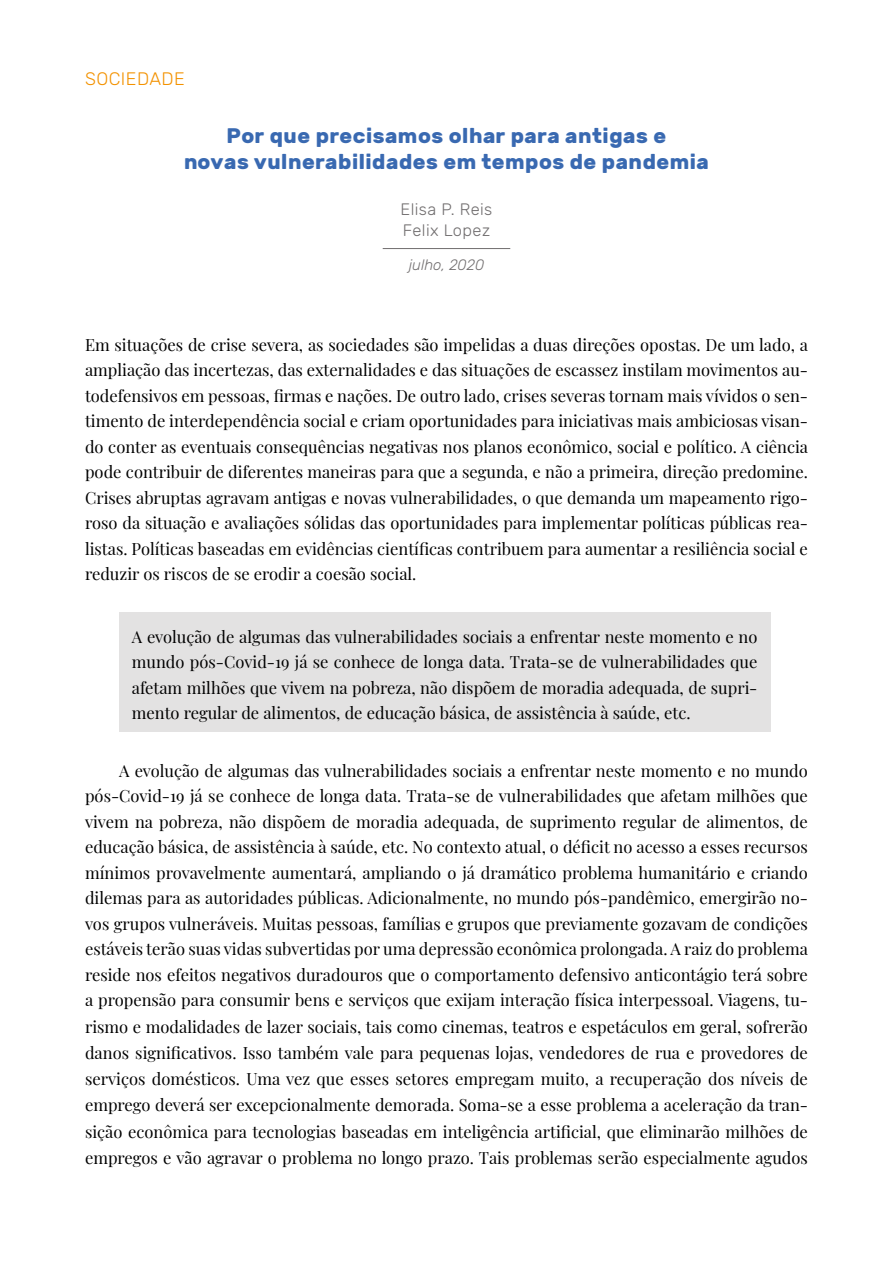
<style>
.page{position:relative;width:893px;height:1263px;background:#fff}
.page>*{position:absolute;margin:0;border:0;box-sizing:border-box;transform-origin:0 0}
.t1{font:700 21px/25.5px "Rubik";letter-spacing:.025em;color:#3969b1;text-align:center}
.t2{font:300 18px "Rubik";letter-spacing:.025em;color:#f39200}
.t3{font:16.5px/25.8px "Playfair Display";color:#000;text-align:justify}
.t4{font:300 16.5px/21px "Rubik";letter-spacing:.025em;color:#716e6f}
.t5{font:italic 300 15px "Rubik";color:#716e6f}
</style>
<div class="page">
<div style="left:119px;top:612px;width:651px;height:120px;background:#e3e2e2"></div>
<hr style="left:383px;top:248px;width:127px;height:1px;background:#716e6f">
<p class="t2" style="left:85px;top:69px;width:101px">SOCIEDADE</p>
<p class="t1" style="left:184px;top:124px;width:526px">Por que precisamos olhar para antigas e<br>novas vulnerabilidades em tempos de pandemia</p>
<p class="t4" style="left:401px;top:200px;width:93px">Elisa P. Reis<br>Felix Lopez</p>
<p class="t5" style="left:409px;top:257px;width:77px">julho, 2020</p>
<p class="t3" style="left:85px;top:331px;width:725px">Em situações de crise severa, as sociedades são impelidas a duas direções opostas. De um lado, a ampliação das incertezas, das externalidades e das situações de escassez instilam movimentos au&shy;todefensivos em pessoas, firmas e nações. De outro lado, crises severas tornam mais vívidos o sen&shy;timento de interdependência social e criam oportunidades para iniciativas mais ambiciosas visan&shy;do conter as eventuais consequências negativas nos planos econômico, social e político. A ciência pode contribuir de diferentes maneiras para que a segunda, e não a primeira, direção predomine.<br>Crises abruptas agravam antigas e novas vulnerabilidades, o que demanda um mapeamento rigo&shy;roso da situação e avaliações sólidas das oportunidades para implementar políticas públicas rea&shy;listas. Políticas baseadas em evidências científicas contribuem para aumentar a resiliência social e reduzir os riscos de se erodir a coesão social.</p>
<p class="t3" style="left:132px;top:622px;width:627px">A evolução de algumas das vulnerabilidades sociais a enfrentar neste momento e no mundo pós-Covid-19 já se conhece de longa data. Trata-se de vulnerabilidades que afetam milhões que vivem na pobreza, não dispõem de moradia adequada, de supri&shy;mento regular de alimentos, de educação básica, de assistência à saúde, etc.</p>
<p class="t3" style="left:85px;top:756px;width:725px;text-indent:34px">A evolução de algumas das vulnerabilidades sociais a enfrentar neste momento e no mundo pós-Covid-19 já se conhece de longa data. Trata-se de vulnerabilidades que afetam milhões que vivem na pobreza, não dispõem de moradia adequada, de suprimento regular de alimentos, de educação básica, de assistência à saúde, etc. No contexto atual, o déficit no acesso a esses recursos mínimos provavelmente aumentará, ampliando o já dramático problema humanitário e criando dilemas para as autoridades públicas. Adicionalmente, no mundo pós-pandêmico, emergirão no&shy;vos grupos vulneráveis. Muitas pessoas, famílias e grupos que previamente gozavam de condições estáveis terão suas vidas subvertidas por uma depressão econômica prolongada. A raiz do problema reside nos efeitos negativos duradouros que o comportamento defensivo anticontágio terá sobre a propensão para consumir bens e serviços que exijam interação física interpessoal. Viagens, tu&shy;rismo e modalidades de lazer sociais, tais como cinemas, teatros e espetáculos em geral, sofrerão danos significativos. Isso também vale para pequenas lojas, vendedores de rua e provedores de serviços domésticos. Uma vez que esses setores empregam muito, a recuperação dos níveis de emprego deverá ser excepcionalmente demorada. Soma-se a esse problema a aceleração da tran&shy;sição econômica para tecnologias baseadas em inteligência artificial, que eliminarão milhões de empregos e vão agravar o problema no longo prazo. Tais problemas serão especialmente agudos</p>
</div>
